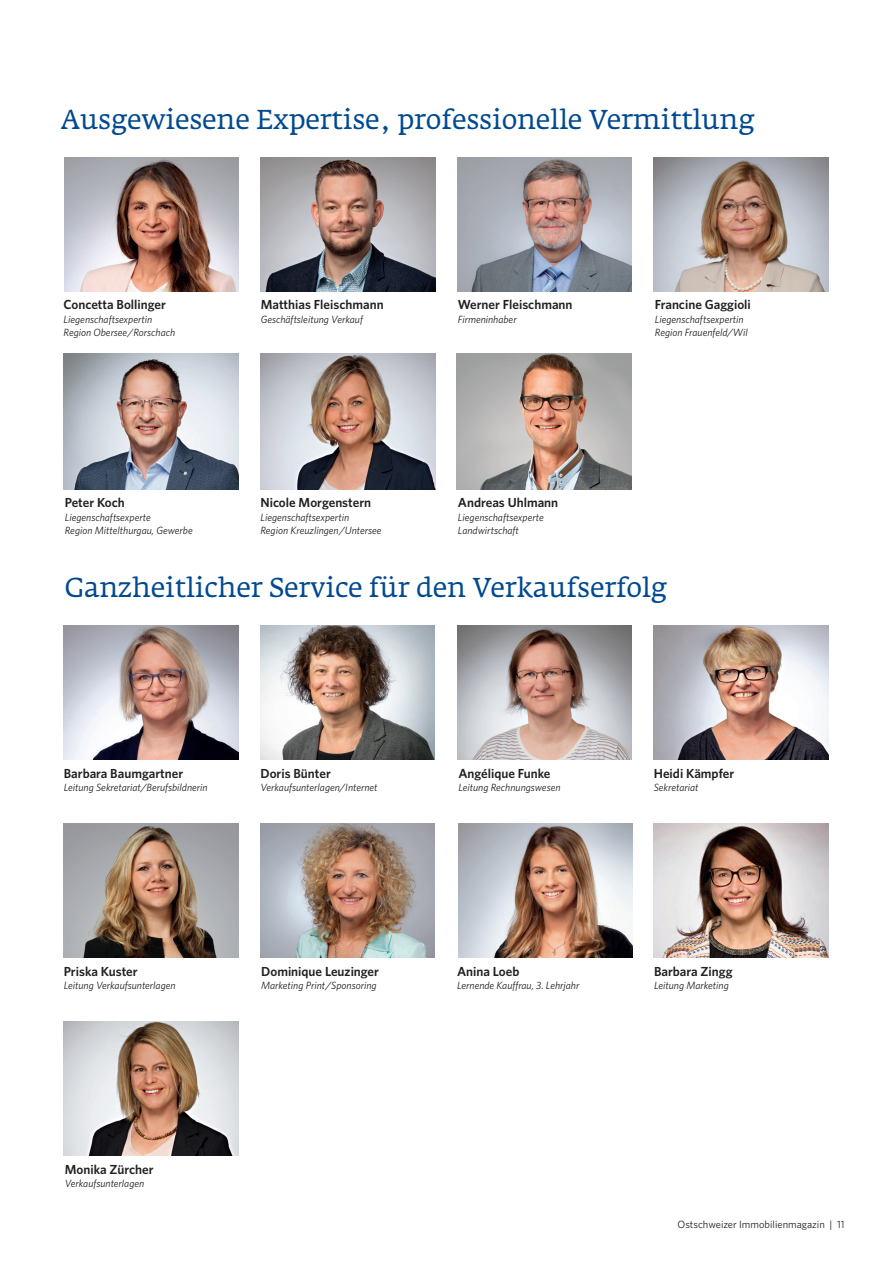
<style>
.page{position:relative;width:893px;height:1263px;background:#fff}
.page>*{position:absolute;margin:0;border:0;box-sizing:border-box;transform-origin:0 0}
.t1{font:27px "Fedra Serif A Std";letter-spacing:-.01em;color:#014990}
.t2{font:600 13.2px "Whitney";color:#231f20}
.t3{font:italic 10.5px/13.5px "Whitney";color:#231f20}
.t4{font:10.5px "Whitney";color:#231f20}
</style>
<div class="page">
<img style="left:261px;top:157px;width:174px;height:134px">
<img style="left:261px;top:353px;width:174px;height:136px">
<img style="left:457px;top:353px;width:174px;height:136px">
<img style="left:64px;top:353px;width:174px;height:136px">
<img style="left:654px;top:158px;width:174px;height:134px">
<img style="left:457px;top:157px;width:174px;height:134px">
<img style="left:64px;top:157px;width:174px;height:134px">
<img style="left:64px;top:625px;width:174px;height:134px">
<img style="left:457px;top:625px;width:175px;height:134px">
<img style="left:260px;top:625px;width:175px;height:134px">
<img style="left:654px;top:625px;width:174px;height:134px">
<img style="left:64px;top:823px;width:174px;height:134px">
<img style="left:260px;top:823px;width:174px;height:134px">
<img style="left:458px;top:823px;width:174px;height:134px">
<img style="left:654px;top:823px;width:174px;height:134px">
<img style="left:64px;top:1021px;width:174px;height:134px">
<h1 class="t1" style="left:61px;top:104px;width:696px">Ausgewiesene Expertise, professionelle Vermittlung</h1>
<p class="t2" style="left:64px;top:296px;width:104px">Concetta Bollinger</p>
<p class="t3" style="left:64px;top:312px;width:113px">Liegenschaftsexpertin<br>Region Obersee/Rorschach</p>
<p class="t2" style="left:65px;top:494px;width:62px">Peter Koch</p>
<p class="t3" style="left:65px;top:510px;width:129px">Liegenschaftsexperte<br>Region Mittelthurgau, Gewerbe</p>
<p class="t2" style="left:261px;top:296px;width:124px">Matthias Fleischmann</p>
<p class="t3" style="left:261px;top:312px;width:104px">Geschäftsleitung Verkauf</p>
<p class="t2" style="left:260px;top:494px;width:112px">Nicole Morgenstern</p>
<p class="t3" style="left:260px;top:510px;width:122px">Liegenschaftsexpertin<br>Region Kreuzlingen/Untersee</p>
<p class="t2" style="left:458px;top:296px;width:116px">Werner Fleischmann</p>
<p class="t3" style="left:458px;top:312px;width:60px">Firmeninhaber</p>
<p class="t2" style="left:458px;top:494px;width:102px">Andreas Uhlmann</p>
<p class="t3" style="left:458px;top:510px;width:87px">Liegenschaftsexperte<br>Landwirtschaft</p>
<p class="t2" style="left:655px;top:296px;width:97px">Francine Gaggioli</p>
<p class="t3" style="left:655px;top:312px;width:94px">Liegenschaftsexpertin<br>Region Frauenfeld/Wil</p>
<h1 class="t1" style="left:65px;top:572px;width:604px">Ganzheitlicher Service für den Verkaufserfolg</h1>
<p class="t2" style="left:64px;top:764px;width:121px">Barbara Baumgartner</p>
<p class="t3" style="left:64px;top:780px;width:145px">Leitung Sekretariat/Berufsbildnerin</p>
<p class="t2" style="left:260px;top:764px;width:72px">Doris Bünter</p>
<p class="t3" style="left:260px;top:780px;width:119px">Verkaufsunterlagen/Internet</p>
<p class="t2" style="left:64px;top:962px;width:75px">Priska Kuster</p>
<p class="t3" style="left:64px;top:978px;width:113px">Leitung Verkaufsunterlagen</p>
<p class="t2" style="left:261px;top:962px;width:119px">Dominique Leuzinger</p>
<p class="t3" style="left:261px;top:978px;width:117px">Marketing Print/Sponsoring</p>
<p class="t2" style="left:65px;top:1160px;width:90px">Monika Zürcher</p>
<p class="t3" style="left:65px;top:1176px;width:81px">Verkaufsunterlagen</p>
<p class="t2" style="left:458px;top:764px;width:94px">Angélique Funke</p>
<p class="t3" style="left:458px;top:780px;width:104px">Leitung Rechnungswesen</p>
<p class="t2" style="left:457px;top:962px;width:64px">Anina Loeb</p>
<p class="t3" style="left:457px;top:978px;width:124px">Lernende Kauffrau, 3. Lehrjahr</p>
<p class="t2" style="left:654px;top:764px;width:82px">Heidi Kämpfer</p>
<p class="t3" style="left:654px;top:780px;width:46px">Sekretariat</p>
<p class="t2" style="left:654px;top:962px;width:80px">Barbara Zingg</p>
<p class="t3" style="left:654px;top:978px;width:76px">Leitung Marketing</p>
<p class="t4" style="left:677px;top:1217px;width:169px">Ostschweizer Immobilienmagazin | 11</p>
</div>
